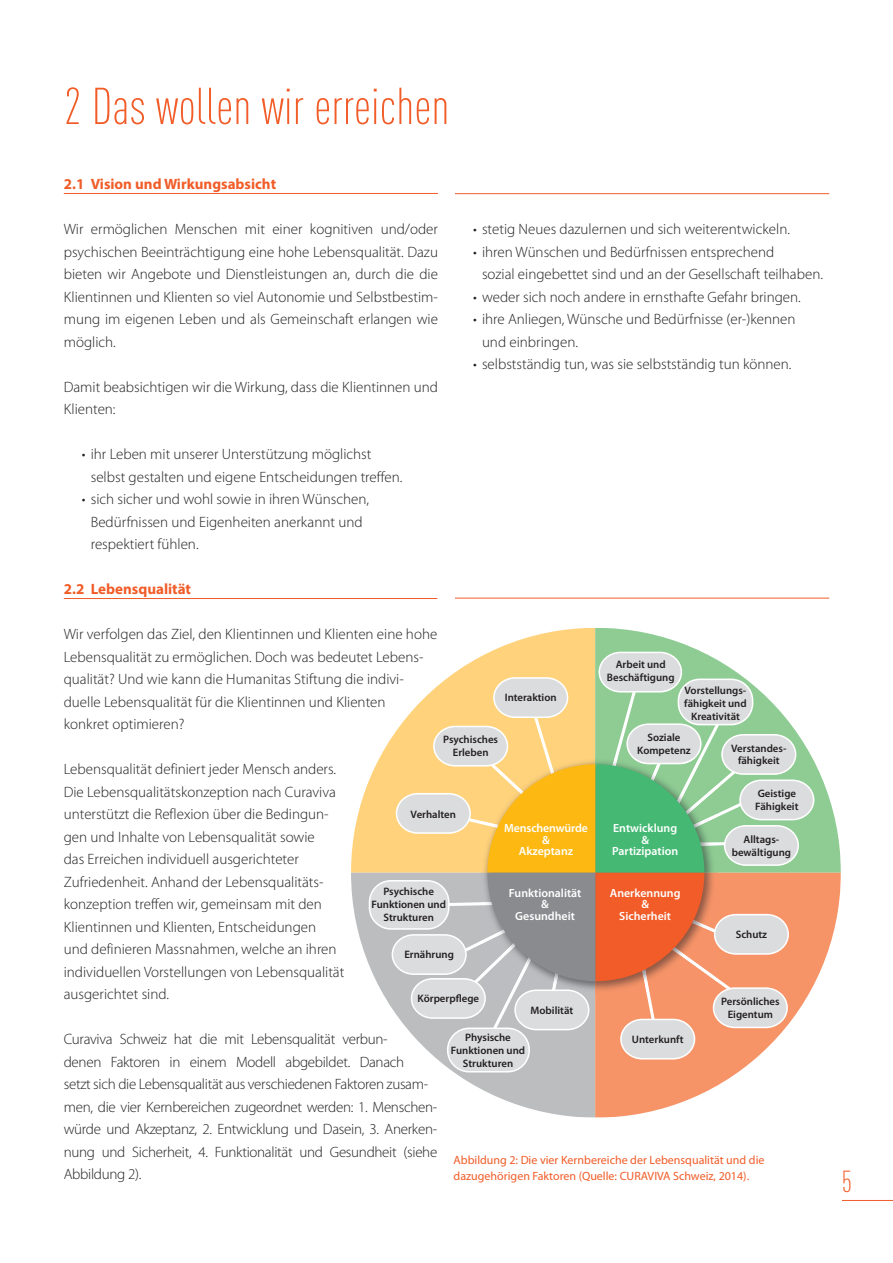
<style>
.page{position:relative;width:893px;height:1263px;background:#fff}
.page>*{position:absolute;margin:0;border:0;box-sizing:border-box;transform-origin:0 0}
.t1{font:300 condensed 51px "DINOT";color:#f15c28}
.t2{font:300 condensed 30px "DINOT";color:#f15c28}
.t3{font:300 15px/22.5px "Myriad Pro";color:#221f1f}
.t4{font:300 15px/22.5px "Myriad Pro";letter-spacing:-.02em;color:#221f1f}
.t5{font:700 15px "Myriad Pro";color:#f15c28}
.t6{font:12px/16.5px "Myriad Pro";color:#f15c28}
.t7{font:600 11.85px/11.6px "Myriad Pro";color:#fff;text-align:center}
.t8{font:600 10.8px/12.9px "Myriad Pro";color:#221f1f;text-align:center}
</style>
<div class="page">
<hr style="left:842px;top:1200px;width:51px;height:1px;background:#f15c28">
<hr style="left:64px;top:193px;width:374px;height:1px;background:#f15c28">
<hr style="left:455px;top:193px;width:374px;height:1px;background:#f15c28">
<hr style="left:64px;top:598px;width:373px;height:1px;background:#f15c28">
<hr style="left:455px;top:598px;width:374px;height:1px;background:#f15c28">
<svg style="left:351px;top:628px;width:244px;height:245px"></svg>
<svg style="left:595px;top:628px;width:246px;height:245px"></svg>
<svg style="left:351px;top:873px;width:244px;height:244px"></svg>
<svg style="left:595px;top:873px;width:246px;height:245px"></svg>
<div style="left:448px;top:1028px;width:81px;height:44px;background:#dbdcde;border-radius:21px"></div>
<div style="left:447px;top:1027px;width:83px;height:45px;border:2px solid #fff;border-radius:21px"></div>
<div style="left:369px;top:881px;width:80px;height:48px;background:#dbdcde;border-radius:21px"></div>
<div style="left:369px;top:880px;width:80px;height:50px;border:2px solid #fff;border-radius:21px"></div>
<svg style="left:391px;top:651px;width:424px;height:409px;background:#d2c19c"></svg>
<h1 class="t1" style="left:64px;top:87px;width:387px">2 Das wollen wir erreichen</h1>
<p class="t5" style="left:64px;top:176px;width:214px">2.1 Vision und Wirkungsabsicht</p>
<p class="t3" style="left:64px;top:218px;width:376px;text-align:justify">Wir ermöglichen Menschen mit einer kognitiven und/oder psychischen Beeinträchtigung eine hohe Lebensqualität. Dazu bieten wir Angebote und Dienstleistungen an, durch die die Klientinnen und Klienten so viel Autonomie und Selbstbestim&shy;mung im eigenen Leben und als Gemeinschaft erlangen wie möglich.</p>
<p class="t3" style="left:64px;top:376px;width:376px">Damit beabsichtigen wir die Wirkung, dass die Klientinnen und<br>Klienten:</p>
<p class="t3" style="left:91px;top:443px;width:313px;text-indent:-9px">• ihr Leben mit unserer Unterstützung möglichst selbst gestalten und eigene Entscheidungen treffen.</p>
<p class="t3" style="left:91px;top:488px;width:280px;text-indent:-9px">• sich sicher und wohl sowie in ihren Wünschen,<br>Bedürfnissen und Eigenheiten anerkannt und respektiert fühlen.</p>
<p class="t3" style="left:473px;top:218px;width:318px">• stetig Neues dazulernen und sich weiterentwickeln.</p>
<p class="t3" style="left:482px;top:241px;width:342px;text-indent:-9px">• ihren Wünschen und Bedürfnissen entsprechend<br>sozial eingebettet sind und an der Gesellschaft teilhaben.</p>
<p class="t3" style="left:473px;top:286px;width:329px">• weder sich noch andere in ernsthafte Gefahr bringen.</p>
<p class="t3" style="left:482px;top:308px;width:315px;text-indent:-9px">• ihre Anliegen, Wünsche und Bedürfnisse (er-)kennen und einbringen.</p>
<p class="t3" style="left:473px;top:353px;width:320px">• selbstständig tun, was sie selbstständig tun können.</p>
<p class="t5" style="left:64px;top:581px;width:129px">2.2 Lebensqualität</p>
<p class="t3" style="left:64px;top:623px;width:375px">Wir verfolgen das Ziel, den Klientinnen und Klienten eine hohe Lebensqualität zu ermöglichen. Doch was bedeutet Lebens&shy;qualität? Und wie kann die Humanitas Stiftung die indivi&shy;duelle Lebensqualität für die Klientinnen und Klienten<br>konkret optimieren?</p>
<p class="t3" style="left:64px;top:758px;width:282px">Lebensqualität definiert jeder Mensch anders.<br>Die Lebensqualitätskonzeption nach Curaviva unterstützt die Reflexion über die Bedingun&shy;gen und Inhalte von Lebensqualität sowie<br>das Erreichen individuell ausgerichteter Zufriedenheit. Anhand der Lebensqualitäts&shy;konzeption treffen wir, gemeinsam mit den Klientinnen und Klienten, Entscheidungen<br>und definieren Massnahmen, welche an ihren individuellen Vorstellungen von Lebensqualität ausgerichtet sind.</p>
<p class="t4" style="left:64px;top:1028px;width:375px">Curaviva Schweiz hat die mit Lebensqualität verbun-<br>denen Faktoren in einem Modell abgebildet. Danach<br>setzt sich die Lebensqualität aus verschiedenen Faktoren zusam&shy;men, die vier Kernbereichen zugeordnet werden: 1. Menschen&shy;würde und Akzeptanz, 2. Entwicklung und Dasein, 3. Anerken&shy;nung und Sicherheit, 4. Funktionalität und Gesundheit (siehe Abbildung 2).</p>
<p class="t8" style="left:607px;top:659px;width:69px">Arbeit und<br>Beschäftigung</p>
<p class="t8" style="left:684px;top:685px;width:64px">Vorstellungs&shy;fähigkeit und<br>Kreativität</p>
<p class="t8" style="left:731px;top:742px;width:57px">Verstandes&shy;fähigkeit</p>
<p class="t8" style="left:755px;top:788px;width:45px;text-align:left">Geistige<br>Fähigkeit</p>
<p class="t8" style="left:732px;top:833px;width:61px">Alltags&shy;bewältigung</p>
<p class="t8" style="left:505px;top:692px;width:53px">Interaktion</p>
<p class="t8" style="left:637px;top:732px;width:55px">Soziale<br>Kompetenz</p>
<p class="t8" style="left:443px;top:734px;width:56px">Psychisches<br>Erleben</p>
<p class="t8" style="left:411px;top:809px;width:47px">Verhalten</p>
<p class="t7" style="left:612px;top:824px;width:68px">Entwicklung &amp;<br>Partizipation</p>
<p class="t7" style="left:610px;top:888px;width:72px">Anerkennung &amp;<br>Sicherheit</p>
<p class="t7" style="left:504px;top:824px;width:86px">Menschenwürde &amp;<br>Akzeptanz</p>
<p class="t7" style="left:509px;top:888px;width:74px">Funktionalität &amp;<br>Gesundheit</p>
<p class="t8" style="left:372px;top:886px;width:76px">Psychische<br>Funktionen und<br>Strukturen</p>
<p class="t8" style="left:736px;top:928px;width:33px">Schutz</p>
<p class="t8" style="left:404px;top:949px;width:51px">Ernährung</p>
<p class="t8" style="left:418px;top:993px;width:63px">Körperpflege</p>
<p class="t8" style="left:721px;top:996px;width:60px">Persönliches<br>Eigentum</p>
<p class="t8" style="left:530px;top:1005px;width:44px">Mobilität</p>
<p class="t8" style="left:451px;top:1031px;width:76px">Physische<br>Funktionen und<br>Strukturen</p>
<p class="t8" style="left:632px;top:1033px;width:53px">Unterkunft</p>
<p class="t6" style="left:454px;top:1152px;width:312px">Abbildung 2: Die vier Kernbereiche der Lebensqualität und die dazugehörigen Faktoren (Quelle: CURAVIVA Schweiz, 2014).</p>
<h2 class="t2" style="left:842px;top:1171px;width:12px">5</h2>
</div>
